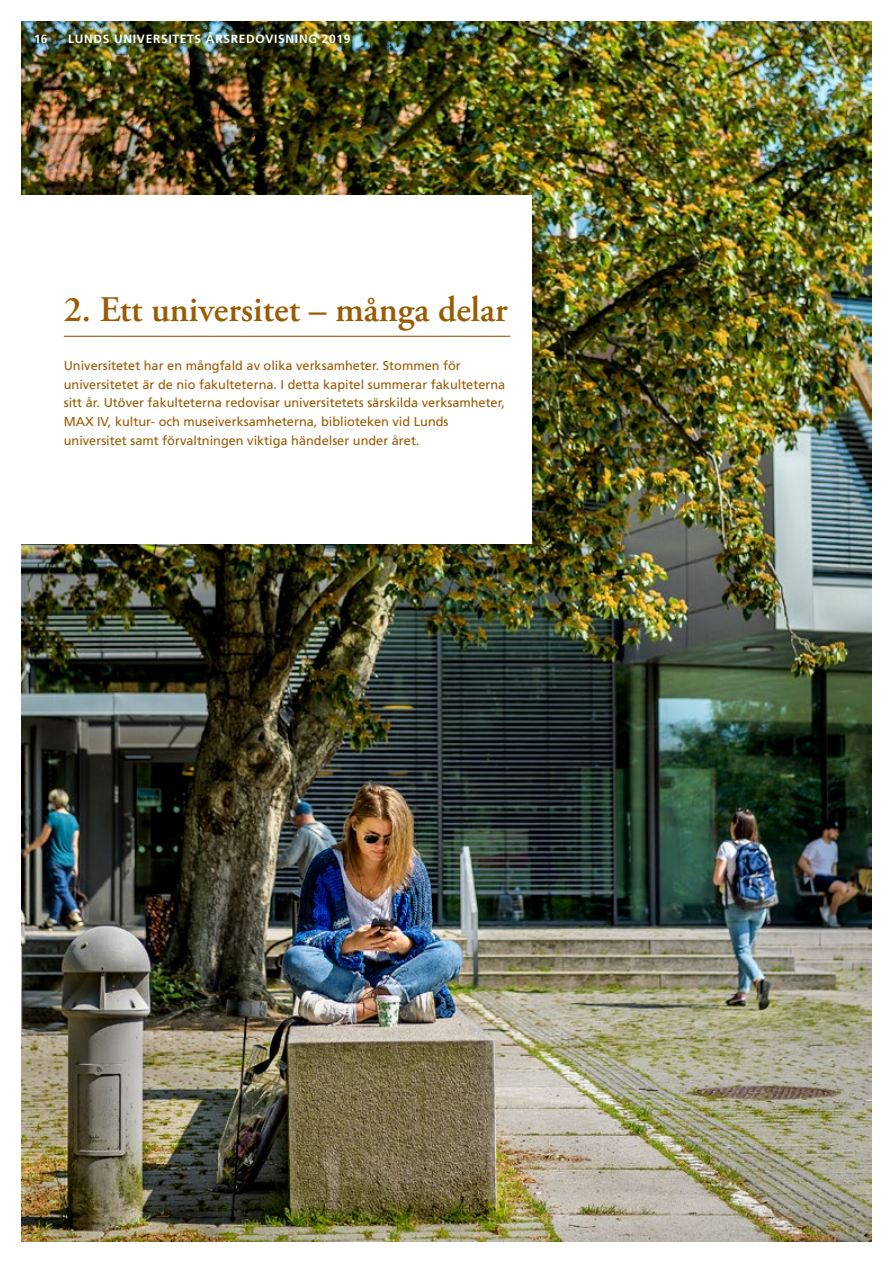
<style>
.page{position:relative;width:893px;height:1263px;background:#fff}
.page>*{position:absolute;margin:0;border:0;box-sizing:border-box;transform-origin:0 0}
.Kapitelrubrik{font:600 36px "Adobe Garamond Pro";color:#9a5b02}
.Kapitelintro{font:12.75px/18.8px "Frutiger LT Std";color:#9a5b02}
.t1{font:700 12px "Frutiger LT Std";letter-spacing:.06em;color:#fff}
</style>
<div class="page">
<img style="left:21px;top:21px;width:851px;height:1221px">
<div style="left:0;top:196px;width:531px;height:348px;background:#fff"></div>
<hr style="left:64px;top:336px;width:446px;height:1px;background:#9a5b02">
<p class="t1" style="left:34px;top:32px;width:15px">16</p>
<p class="t1" style="left:68px;top:32px;width:284px">LUNDS UNIVERSITETS ÅRSREDOVISNING 2019</p>
<h2 class="Kapitelrubrik" style="left:64px;top:289px;width:445px">2. Ett universitet – många delar</h2>
<p class="Kapitelintro" style="left:64px;top:356px;width:443px">Universitetet har en mångfald av olika verksamheter. Stommen för universitetet är de nio fakulteterna. I detta kapitel summerar fakulteterna sitt år. Utöver fakulteterna redovisar universitetets särskilda verksamheter, MAX IV, kultur- och museiverksamheterna, biblioteken vid Lunds universitet samt förvaltningen viktiga händelser under året.</p>
</div>
